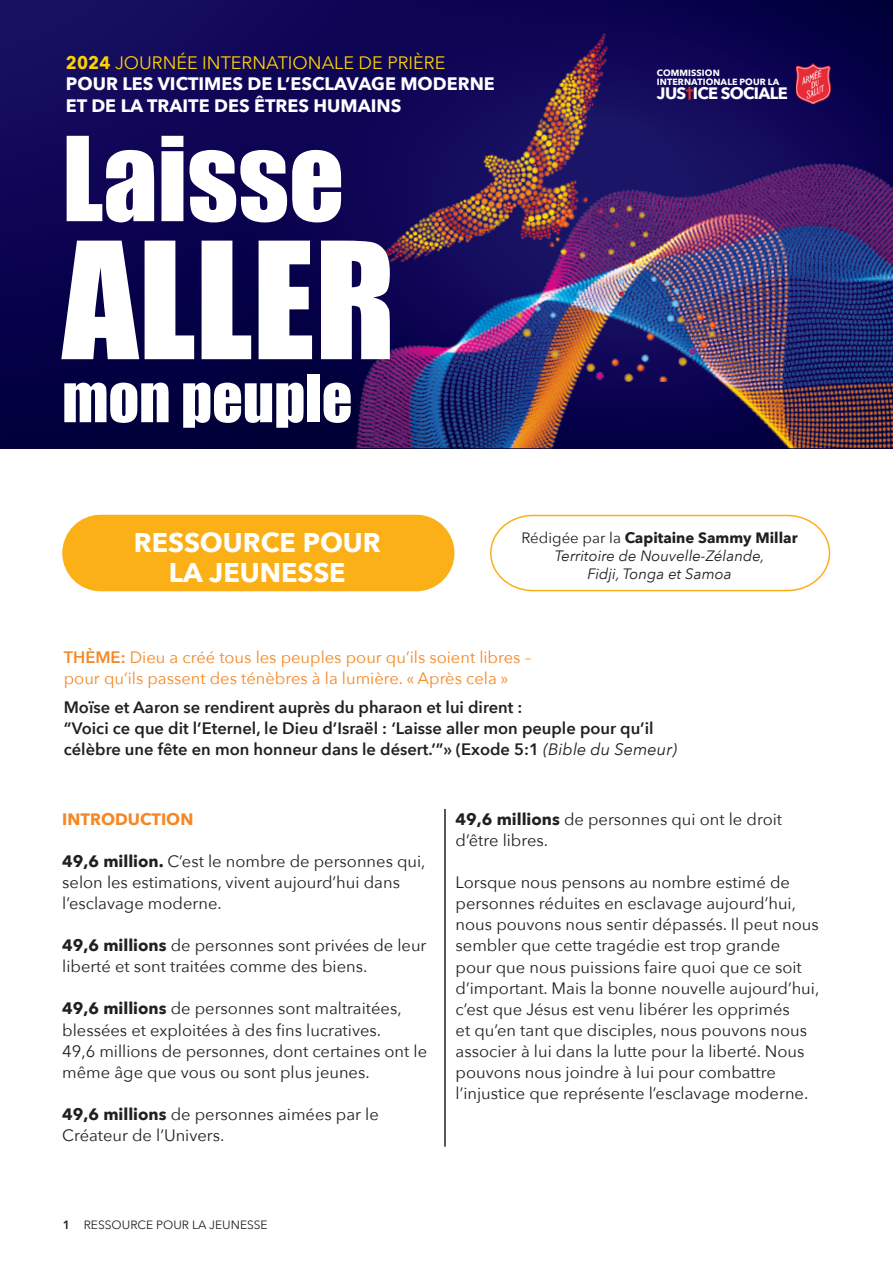
<style>
.page{position:relative;width:893px;height:1263px;background:#fff}
.page>*{position:absolute;margin:0;border:0;box-sizing:border-box;transform-origin:0 0}
.t1{font:150px "Impact";color:#fff}
.t2{font:108px "Impact";color:#fff}
.t3{font:60px "Impact";color:#fff}
.t4{font:700 27px/30px "Avenir Next";color:#fff;text-align:center}
.t5{font:700 18px/21.6px "Avenir Next";color:#fff}
.t6{font:16.5px/21px "Avenir Next";color:#231f20}
.t7{font:600 16.5px/21px "Avenir Next";color:#231f20}
.t8{font:16.5px/21px "Avenir Next";color:#f48824}
.t9{font:700 16.5px "Avenir Next";letter-spacing:-.045em;color:#fff}
.t10{font:700 16.5px "Avenir Next";color:#f48824}
.t11{font:italic 15px/18px "Avenir Next";color:#231f20;text-align:center}
.t12{font:12px "Avenir Next";color:#231f20}
.t13{font:700 9px/9px "Avenir Next";letter-spacing:.01em;color:#fff}
.s1{color:#fed105}
.s2{font-weight:400;color:#fed105}
.s3{font-style:normal}
.s4{font-weight:700;font-style:normal}
.s5{font-weight:600}
.s6{font-weight:400;font-style:italic}
.s7{font-weight:700}
</style>
<div class="page">
<hr style="left:445px;top:809px;width:1px;height:337px;background:#231f20">
<svg style="left:490px;top:514px;width:341px;height:78px"></svg>
<div style="left:62px;top:515px;width:392px;height:76px;background:#fbb017;border-radius:38px"></div>
<img style="left:0;top:0;width:893px;height:448px">
<img style="left:233px;top:67px;width:660px;height:381px">
<img style="left:360px;top:1px;width:376px;height:380px">
<img style="left:796px;top:64px;width:34px;height:40px">
<svg style="left:686px;top:87px;width:7px;height:13px"></svg>
<p class="t5" style="left:66px;top:51px;width:430px"><span class="s1">2024</span> <span class="s2">JOURNÉE INTERNATIONALE DE PRIÈRE<br></span>POUR LES VICTIMES DE L’ESCLAVAGE MODERNE<br>ET DE LA TRAITE DES ÊTRES HUMAINS</p>
<h2 class="t2" style="left:62px;top:95px;width:283px">Laisse</h2>
<h1 class="t1" style="left:62px;top:184px;width:335px">ALLER</h1>
<h3 class="t3" style="left:62px;top:352px;width:292px">mon peuple</h3>
<p class="t13" style="left:657px;top:68px;width:124px">COMMISSION<br>INTERNATIONALE POUR LA</p>
<p class="t9" style="left:657px;top:79px;width:132px">JUS ICE SOCIALE</p>
<h3 class="t4" style="left:134px;top:527px;width:249px">RESSOURCE POUR<br>LA JEUNESSE</h3>
<p class="t11" style="left:521px;top:528px;width:278px"><span class="s3">Rédigée par la</span> <span class="s4">Capitaine Sammy Millar<br></span>Territoire de Nouvelle-Zélande,<br>Fidji, Tonga et Samoa</p>
<p class="t8" style="left:64px;top:646px;width:469px"><span class="s5">THÈME:</span> Dieu a créé tous les peuples pour qu’ils soient libres – pour qu’ils passent des ténèbres à la lumière. « Après cela »</p>
<p class="t7" style="left:64px;top:697px;width:615px">Moïse et Aaron se rendirent auprès du pharaon et lui dirent :<br>“Voici ce que dit l’Eternel, le Dieu d’Israël : ‘Laisse aller mon peuple pour qu’il célèbre une fête en mon honneur dans le désert.’”» (Exode 5:1 <span class="s6">(Bible du Semeur)</span></p>
<p class="t10" style="left:62px;top:805px;width:133px">INTRODUCTION</p>
<p class="t6" style="left:62px;top:850px;width:365px"><span class="s7">49,6 million.</span> C’est le nombre de personnes qui, selon les estimations, vivent aujourd’hui dans l’esclavage moderne.</p>
<p class="t6" style="left:62px;top:934px;width:366px"><span class="s7">49,6 millions</span> de personnes sont privées de leur liberté et sont traitées comme des biens.</p>
<p class="t6" style="left:62px;top:997px;width:366px"><span class="s7">49,6 millions</span> de personnes sont maltraitées, blessées et exploitées à des fins lucratives.<br>49,6 millions de personnes, dont certaines ont le même âge que vous ou sont plus jeunes.</p>
<p class="t6" style="left:62px;top:1102px;width:318px"><span class="s7">49,6 millions</span> de personnes aimées par le<br>Créateur de l’Univers.</p>
<p class="t6" style="left:456px;top:808px;width:328px"><span class="s7">49,6 millions</span> de personnes qui ont le droit d’être libres.</p>
<p class="t6" style="left:456px;top:871px;width:365px">Lorsque nous pensons au nombre estimé de personnes réduites en esclavage aujourd’hui, nous pouvons nous sentir dépassés. Il peut nous sembler que cette tragédie est trop grande pour que nous puissions faire quoi que ce soit d’important. Mais la bonne nouvelle aujourd’hui, c’est que Jésus est venu libérer les opprimés<br>et qu’en tant que disciples, nous pouvons nous associer à lui dans la lutte pour la liberté. Nous pouvons nous joindre à lui pour combattre l’injustice que représente l’esclavage moderne.</p>
<p class="t12" style="left:63px;top:1214px;width:207px"><span class="s5">1</span> RESSOURCE POUR LA JEUNESSE</p>
</div>
